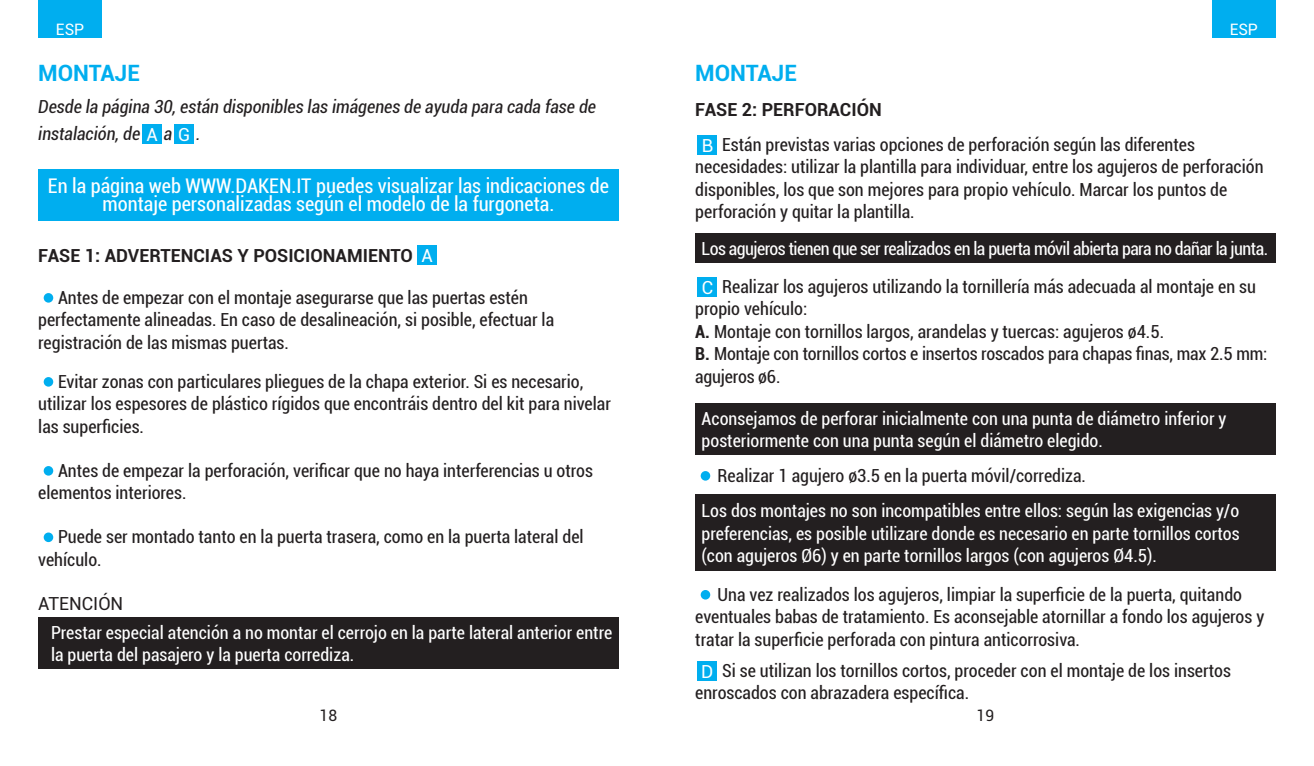
<style>
.page{position:relative;width:1314px;height:766px;background:#fff}
.page>*{position:absolute;margin:0;border:0;box-sizing:border-box;transform-origin:0 0}
.t1{font:700 22.5px "Roboto";color:#00aeef}
.t2{font:condensed 20.25px/18px "Roboto";color:#fff;text-align:center}
.t3{font:condensed 18px/22.5px "Roboto";color:#231f20}
.t4{font:condensed 18px/22.5px "Roboto";color:#fff}
.t5{font:italic condensed 18px/27px "Roboto";color:#231f20}
.t6{font:condensed 18px "Roboto";letter-spacing:-.03em;color:#fff}
.t7{font:700 18px "Roboto";color:#231f20}
.t8{font:18px "Roboto";color:#231f20}
.t9{font:18px "Roboto";color:#fff}
.t10{font:15.75px "Roboto";color:#fff}
.t11{font:15.75px "Roboto";color:#231f20}
.s1{font-style:normal;font-stretch:normal;color:#fff}
.s2{font-weight:700}
</style>
<div class="page">
<div style="left:38px;top:0;width:64px;height:38px;background:#00aeef"></div>
<div style="left:1212px;top:0;width:64px;height:38px;background:#00aeef"></div>
<div style="left:38px;top:169px;width:581px;height:51px;background:#00aeef"></div>
<div style="left:38px;top:617px;width:581px;height:51px;background:#231f20"></div>
<div style="left:44px;top:293px;width:9px;height:9px;background:#00aeef;border-radius:50%"></div>
<div style="left:44px;top:377px;width:9px;height:9px;background:#00aeef;border-radius:50%"></div>
<div style="left:44px;top:466px;width:9px;height:9px;background:#00aeef;border-radius:50%"></div>
<div style="left:44px;top:532px;width:9px;height:10px;background:#00aeef;border-radius:50%"></div>
<div style="left:695px;top:233px;width:581px;height:30px;background:#231f20"></div>
<div style="left:695px;top:403px;width:581px;height:51px;background:#231f20"></div>
<div style="left:695px;top:494px;width:581px;height:77px;background:#231f20"></div>
<div style="left:701px;top:589px;width:9px;height:10px;background:#00aeef;border-radius:50%"></div>
<div style="left:701px;top:471px;width:9px;height:9px;background:#00aeef;border-radius:50%"></div>
<div style="left:417px;top:245px;width:20px;height:20px;background:#00aeef"></div>
<div style="left:143px;top:124px;width:19px;height:20px;background:#00aeef"></div>
<div style="left:175px;top:124px;width:19px;height:20px;background:#00aeef"></div>
<div style="left:698px;top:136px;width:19px;height:19px;background:#00aeef"></div>
<div style="left:698px;top:278px;width:19px;height:19px;background:#00aeef"></div>
<div style="left:698px;top:661px;width:19px;height:19px;background:#00aeef"></div>
<p class="t10" style="left:56px;top:18px;width:30px">ESP</p>
<p class="t10" style="left:1230px;top:18px;width:30px">ESP</p>
<p class="t1" style="left:38px;top:57px;width:103px">MONTAJE</p>
<p class="t1" style="left:695px;top:57px;width:103px">MONTAJE</p>
<p class="t7" style="left:695px;top:97px;width:188px">FASE 2: PERFORACIÓN</p>
<p class="t5" style="left:38px;top:93px;width:559px">Desde la página 30, están disponibles las imágenes de ayuda para cada fase de instalación, de <span class="s1">A G</span> .</p>
<p class="t5" style="left:164px;top:120px;width:10px">a</p>
<p class="t3" style="left:695px;top:132px;width:570px;text-indent:27px">Están previstas varias opciones de perforación según las diferentes necesidades: utilizar la plantilla para individuar, entre los agujeros de perforación disponibles, los que son mejores para propio vehículo. Marcar los puntos de perforación y quitar la plantilla.</p>
<p class="t9" style="left:702px;top:133px;width:13px">B</p>
<p class="t2" style="left:48px;top:176px;width:562px">En la página web WWW.DAKEN.IT puedes visualizar las indicaciones de montaje personalizadas según el modelo de la furgoneta.</p>
<p class="t7" style="left:38px;top:243px;width:376px">FASE 1: ADVERTENCIAS Y POSICIONAMIENTO</p>
<p class="t9" style="left:421px;top:243px;width:13px">A</p>
<p class="t3" style="left:38px;top:285px;width:517px;text-indent:20px">Antes de empezar con el montaje asegurarse que las puertas estén perfectamente alineadas. En caso de desalineación, si posible, efectuar la registración de las mismas puertas.</p>
<p class="t3" style="left:38px;top:369px;width:574px;text-indent:20px">Evitar zonas con particulares pliegues de la chapa exterior. Si es necesario, utilizar los espesores de plástico rígidos que encontráis dentro del kit para nivelar las superficies.</p>
<p class="t3" style="left:38px;top:458px;width:556px;text-indent:20px">Antes de empezar la perforación, verificar que no haya interferencias u otros elementos interiores.</p>
<p class="t3" style="left:38px;top:525px;width:547px;text-indent:20px">Puede ser montado tanto en la puerta trasera, como en la puerta lateral del vehículo.</p>
<p class="t8" style="left:38px;top:590px;width:87px">ATENCIÓN</p>
<p class="t4" style="left:51px;top:620px;width:563px">Prestar especial atención a no montar el cerrojo en la parte lateral anterior entre la puerta del pasajero y la puerta corrediza.</p>
<p class="t6" style="left:702px;top:236px;width:568px">Los agujeros tienen que ser realizados en la puerta móvil abierta para no dañar la junta.</p>
<p class="t3" style="left:695px;top:274px;width:574px;text-indent:27px">Realizar los agujeros utilizando la tornillería más adecuada al montaje en su propio vehículo:<br><span class="s2">A.</span> Montaje con tornillos largos, arandelas y tuercas: agujeros ø4.5.<br><span class="s2">B.</span> Montaje con tornillos cortos e insertos roscados para chapas finas, max 2.5 mm: agujeros ø6.</p>
<p class="t9" style="left:702px;top:275px;width:13px">C</p>
<p class="t4" style="left:702px;top:406px;width:526px">Aconsejamos de perforar inicialmente con una punta de diámetro inferior y posteriormente con una punta según el diámetro elegido.</p>
<p class="t3" style="left:718px;top:463px;width:370px">Realizar 1 agujero ø3.5 en la puerta móvil/corrediza.</p>
<p class="t4" style="left:702px;top:498px;width:539px;text-align:justify">Los dos montajes no son incompatibles entre ellos: según las exigencias y/o preferencias, es posible utilizare donde es necesario en parte tornillos cortos (con agujeros Ø6) y en parte tornillos largos (con agujeros Ø4.5).</p>
<p class="t3" style="left:695px;top:582px;width:570px;text-indent:22px">Una vez realizados los agujeros, limpiar la superficie de la puerta, quitando eventuales babas de tratamiento. Es aconsejable atornillar a fondo los agujeros y tratar la superficie perforada con pintura anticorrosiva.</p>
<p class="t3" style="left:695px;top:658px;width:537px;text-indent:27px">Si se utilizan los tornillos cortos, proceder con el montaje de los insertos enroscados con abrazadera específica.</p>
<p class="t9" style="left:701px;top:658px;width:14px">D</p>
<p class="t11" style="left:320px;top:704px;width:19px">18</p>
<p class="t11" style="left:977px;top:704px;width:19px">19</p>
</div>
